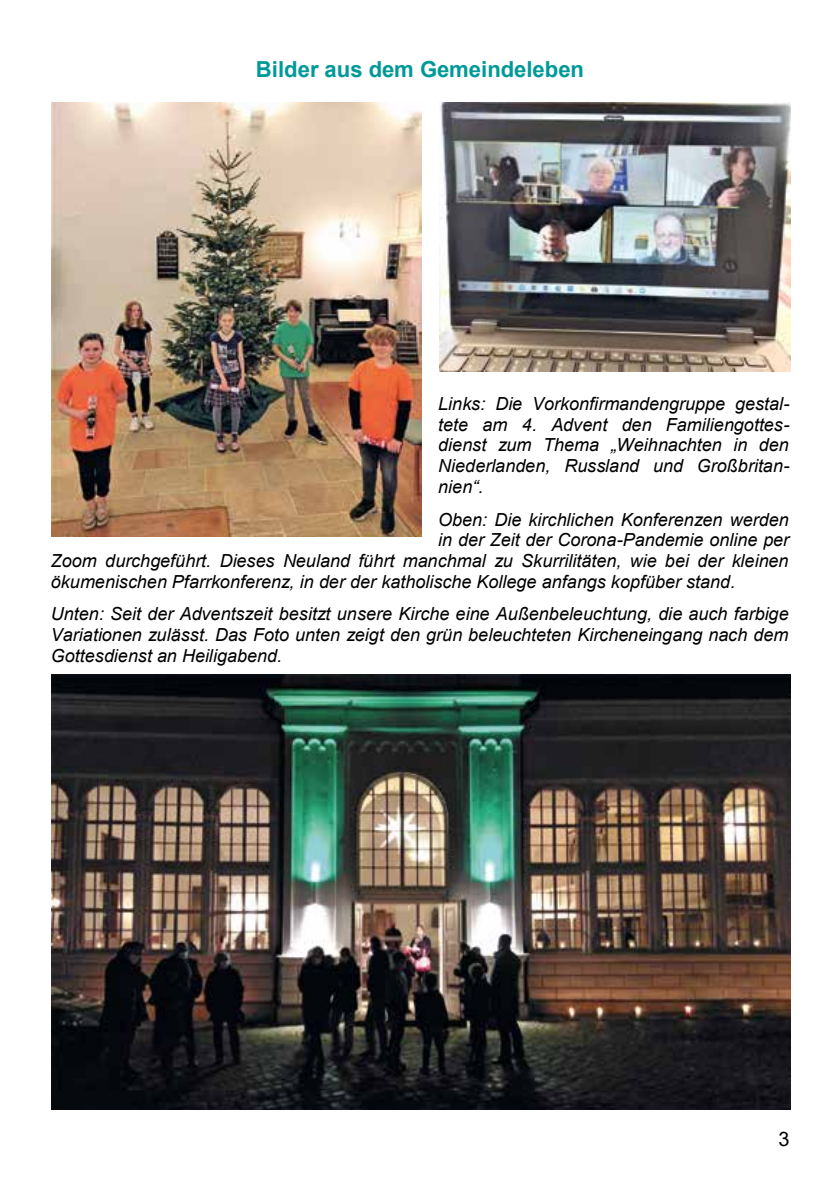
<style>
.page{position:relative;width:840px;height:1191px;background:#fff}
.page>*{position:absolute;margin:0;border:0;box-sizing:border-box;transform-origin:0 0}
.t1{font:700 22px "Arial";color:#099}
.t2{font:20px "Arial";color:#000}
.t3{font:italic 18px/20.6px "Arial";letter-spacing:.005em;color:#000}
.t4{font:italic 18px "Arial";letter-spacing:.005em;color:#000}
</style>
<div class="page">
<img style="left:439px;top:102px;width:351px;height:269px">
<img style="left:51px;top:675px;width:739px;height:434px">
<img style="left:51px;top:102px;width:370px;height:434px">
<p class="t1" style="left:256px;top:54px;width:329px">Bilder aus dem Gemeindeleben</p>
<p class="t3" style="left:438px;top:393px;width:352px">Links: Die Vorkonfirmandengruppe gestal&shy;tete am 4. Advent den Familiengottes-</p>
<p class="t4" style="left:438px;top:433px;width:352px">dienst zum Thema „Weihnachten in den</p>
<p class="t3" style="left:438px;top:455px;width:352px">Niederlanden, Russland und Großbritan-</p>
<p class="t4" style="left:438px;top:475px;width:47px">nien“.</p>
<p class="t3" style="left:438px;top:509px;width:352px">Oben: Die kirchlichen Konferenzen werden</p>
<p class="t3" style="left:438px;top:530px;width:352px">in der Zeit der Corona-Pandemie online per</p>
<p class="t3" style="left:51px;top:550px;width:738px">Zoom durchgeführt. Dieses Neuland führt manchmal zu Skurrilitäten, wie bei der kleinen</p>
<p class="t3" style="left:51px;top:571px;width:685px">ökumenischen Pfarrkonferenz, in der der katholische Kollege anfangs kopfüber stand.</p>
<p class="t3" style="left:51px;top:604px;width:739px;text-align:justify">Unten: Seit der Adventszeit besitzt unsere Kirche eine Außenbeleuchtung, die auch farbige Variationen zulässt. Das Foto unten zeigt den grün beleuchteten Kircheneingang nach dem Gottesdienst an Heiligabend.</p>
<p class="t2" style="left:778px;top:1125px;width:13px">3</p>
</div>
